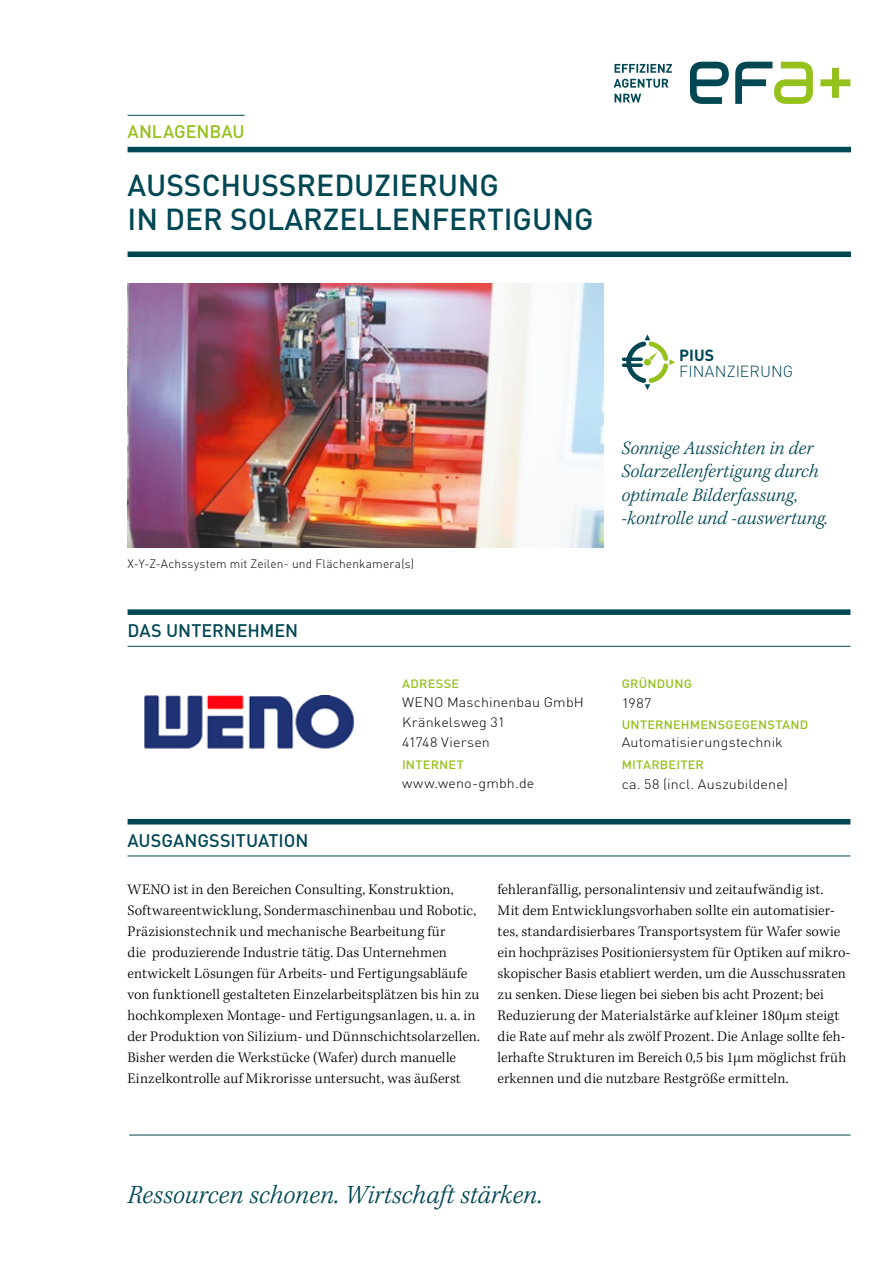
<style>
.page{position:relative;width:893px;height:1263px;background:#fff}
.page>*{position:absolute;margin:0;border:0;box-sizing:border-box;transform-origin:0 0}
.t1{font:500 30px/34.5px "DIN";color:#004754}
.t2{font:italic 300 27px "Kepler Std";color:#004754}
.t3{font:italic 300 19.5px/23.4px "Kepler Std";color:#004754}
.t4{font:500 18px "DIN";letter-spacing:-.005em;color:#004754}
.t5{font:500 18px "DIN";letter-spacing:-.01em;color:#94c11c}
.t6{font:300 15.9px "DIN";color:#004754}
.t7{font:700 15.9px "DIN";color:#004754}
.t8{font:300 15px/21px "Kepler Std";letter-spacing:.005em;color:#000}
.t9{font:300 13.5px/20.2px "DIN";letter-spacing:.01em;color:#000;scale:1.06 1}
.t10{font:500 12px "DIN";letter-spacing:.015em;color:#94c11c;scale:1.06 1}
.t11{font:300 12px "DIN";letter-spacing:.015em;color:#000}
</style>
<div class="page">
<svg style="left:615px;top:94px;width:26px;height:8px"></svg>
<svg style="left:614px;top:79px;width:54px;height:9px"></svg>
<svg style="left:615px;top:64px;width:57px;height:9px"></svg>
<svg style="left:690px;top:62px;width:160px;height:42px"></svg>
<svg style="left:626px;top:334px;width:49px;height:56px"></svg>
<svg style="left:623px;top:357px;width:18px;height:4px"></svg>
<svg style="left:623px;top:363px;width:18px;height:4px"></svg>
<img style="left:128px;top:283px;width:475px;height:264px">
<img style="left:144px;top:695px;width:211px;height:54px">
<hr style="left:129px;top:1135px;width:721px;height:1px;background:#004754">
<div style="left:128px;top:147px;width:723px;height:5px;background:#004754"></div>
<div style="left:128px;top:251px;width:723px;height:6px;background:#004754"></div>
<hr style="left:128px;top:115px;width:117px;height:1px;background:#004754">
<div style="left:128px;top:609px;width:722px;height:6px;background:#004754"></div>
<hr style="left:128px;top:646px;width:722px;height:1px;background:#004754">
<div style="left:128px;top:819px;width:722px;height:5px;background:#004754"></div>
<hr style="left:128px;top:855px;width:722px;height:1px;background:#004754">
<p class="t5" style="left:128px;top:120px;width:119px">ANLAGENBAU</p>
<h1 class="t1" style="left:128px;top:167px;width:463px">AUSSCHUSSREDUZIERUNG<br>IN DER SOLARZELLENFERTIGUNG</h1>
<p class="t11" style="left:128px;top:556px;width:288px">X-Y-Z-Achssystem mit Zeilen- und Flächenkamera(s)</p>
<p class="t4" style="left:128px;top:619px;width:172px">DAS U NTERNEHMEN</p>
<p class="t4" style="left:128px;top:829px;width:182px">AUSGANGSSITUATION</p>
<p class="t10" style="left:402px;top:676px;width:55px">ADRESSE</p>
<p class="t9" style="left:402px;top:691px;width:173px">WENO Maschinenbau GmbH<br>Kränkelsweg 31<br>41748 Viersen</p>
<p class="t10" style="left:402px;top:757px;width:60px">I NTERNET</p>
<p class="t9" style="left:402px;top:772px;width:126px">www.weno-gmbh.de</p>
<p class="t7" style="left:679px;top:345px;width:37px">Pius</p>
<p class="t6" style="left:679px;top:362px;width:116px">Finanzierung</p>
<h3 class="t3" style="left:621px;top:437px;width:208px">Sonnige Aussichten in der<br>Solarzellenfertigung durch optimale Bilderfassung, -kontrolle und -auswertung.</h3>
<p class="t10" style="left:622px;top:676px;width:66px">GRÜNDUNG</p>
<p class="t9" style="left:622px;top:693px;width:29px">1987</p>
<p class="t10" style="left:622px;top:716px;width:178px">U NTERNEHMENS-GEGENSTAND</p>
<p class="t9" style="left:622px;top:732px;width:153px">Automatisierungstechnik</p>
<p class="t10" style="left:622px;top:757px;width:79px">M ITARBEITER</p>
<p class="t9" style="left:622px;top:774px;width:158px">ca. 58 (incl. Auszubildene)</p>
<p class="t8" style="left:128px;top:879px;width:354px">WENO ist in den Bereichen Consulting, Konstruktion, Softwareentwicklung, Sondermaschinenbau und Robotic, Präzisionstechnik und mechanische Bearbeitung für<br>die produzierende Industrie tätig. Das Unternehmen entwickelt Lösungen für Arbeits- und Fertigungsabläufe von funktionell gestalteten Einzelarbeitsplätzen bis hin zu hochkomplexen Montage- und Fertigungsanlagen, u. a. in der Produktion von Silizium- und Dünnschichtsolarzellen.<br>Bisher werden die Werkstücke (Wafer) durch manuelle Einzelkontrolle auf Mikrorisse untersucht, was äußerst</p>
<p class="t8" style="left:498px;top:879px;width:354px">fehleranfällig, personalintensiv und zeitaufwändig ist.<br>Mit dem Entwicklungsvorhaben sollte ein automatisier&shy;tes, standardisierbares Transportsystem für Wafer sowie ein hochpräzises Positioniersystem für Optiken auf mikro&shy;skopischer Basis etabliert werden, um die Ausschussraten zu senken. Diese liegen bei sieben bis acht Prozent; bei Reduzierung der Materialstärke auf kleiner 180µm steigt die Rate auf mehr als zwölf Prozent. Die Anlage sollte feh&shy;lerhafte Strukturen im Bereich 0,5 bis 1µm möglichst früh erkennen und die nutzbare Restgröße ermitteln.</p>
<h2 class="t2" style="left:128px;top:1179px;width:417px">Ressourcen schonen. Wirtschaft stärken.</h2>
</div>
